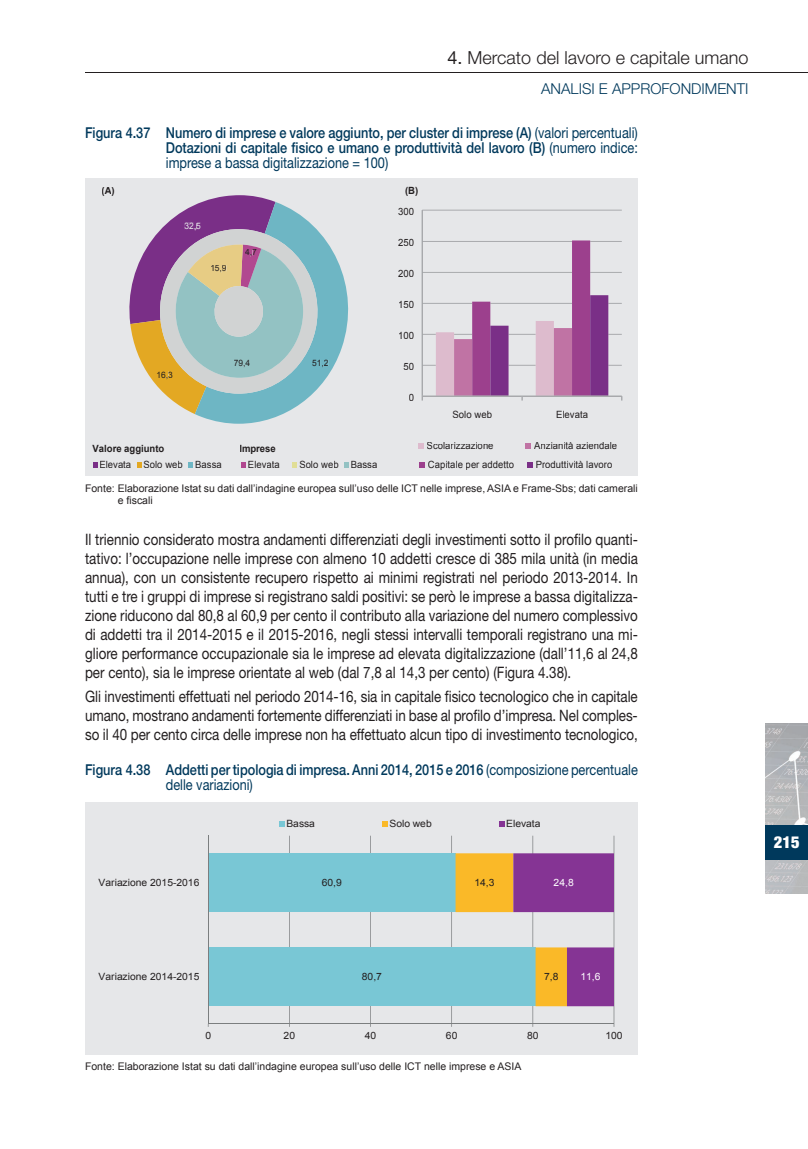
<style>
.page{position:relative;width:808px;height:1149px;background:#fff}
.page>*{position:absolute;margin:0;border:0;box-sizing:border-box;transform-origin:0 0}
.t1{font:300 18px "Helvetica Neue LT Std";color:#231f20}
.t2{font:900 condensed 16.5px "Helvetica Neue LT Std";color:#fff}
.t3{font:15.75px/18.9px "Helvetica Neue LT Std";letter-spacing:-.005em;color:#231f20;text-align:justify;scale:.85 1}
.t4{font:500 15px/15px "Helvetica Neue LT Std";color:#00395c;text-align:justify;scale:.85 1}
.t5{font:300 15px "Helvetica Neue LT Std";color:#00395c}
.t6{font:10.5px/12px "Arial";color:#231f20}
.t7{font:10.05px "Arial";color:#231f20}
.t8{font:10.05px "Arial";color:#231f20;scale:.96 1}
.t9{font:10.05px "Arial";color:#fff}
.t10{font:9.9px "Arial";color:#231f20;scale:.96 1}
.t11{font:700 9.9px "Arial";color:#231f20;scale:.96 1}
.t12{font:8.85px "Arial";letter-spacing:-.005em;color:#231f20;scale:.96 1}
.t13{font:8.85px "Arial";color:#e6e7e9;scale:.96 1}
.s1{font-weight:400}
</style>
<div class="page">
<hr style="left:85px;top:72px;width:723px;height:1px;background:#231f20">
<img style="left:765px;top:723px;width:43px;height:170px">
<div style="left:765px;top:825px;width:43px;height:34px;background:#00395c"></div>
<div style="left:85px;top:178px;width:553px;height:297px;background:#e6e7e9"></div>
<svg style="left:129px;top:195px;width:220px;height:228px"></svg>
<svg style="left:422px;top:210px;width:200px;height:190px"></svg>
<svg style="left:93px;top:462px;width:5px;height:6px"></svg>
<svg style="left:137px;top:462px;width:5px;height:5px"></svg>
<svg style="left:188px;top:462px;width:5px;height:6px"></svg>
<svg style="left:241px;top:462px;width:5px;height:6px"></svg>
<svg style="left:293px;top:462px;width:4px;height:5px"></svg>
<svg style="left:344px;top:462px;width:5px;height:6px"></svg>
<svg style="left:418px;top:443px;width:6px;height:6px"></svg>
<svg style="left:525px;top:443px;width:6px;height:6px"></svg>
<svg style="left:419px;top:462px;width:6px;height:5px"></svg>
<svg style="left:527px;top:462px;width:6px;height:5px"></svg>
<div style="left:85px;top:801px;width:553px;height:252px;background:#e6e7e9"></div>
<hr style="left:614px;top:835px;width:1px;height:188px;background:#7b7e7f">
<hr style="left:532px;top:835px;width:1px;height:188px;background:#7b7e7f">
<hr style="left:451px;top:835px;width:1px;height:188px;background:#7b7e7f">
<hr style="left:370px;top:835px;width:1px;height:188px;background:#7b7e7f">
<hr style="left:289px;top:835px;width:1px;height:188px;background:#7b7e7f">
<div style="left:208px;top:947px;width:327px;height:58px;background:#79c7d5"></div>
<div style="left:208px;top:853px;width:247px;height:58px;background:#79c7d5"></div>
<svg style="left:455px;top:853px;width:159px;height:152px"></svg>
<hr style="left:208px;top:1023px;width:406px;height:1px;background:#7b7e7f">
<hr style="left:208px;top:835px;width:1px;height:188px;background:#7b7e7f">
<svg style="left:279px;top:821px;width:5px;height:5px"></svg>
<svg style="left:382px;top:821px;width:5px;height:5px"></svg>
<svg style="left:499px;top:821px;width:5px;height:5px"></svg>
<p class="t1" style="left:448px;top:46px;width:302px"><span class="s1">4.</span> Mercato del lavoro e capitale umano</p>
<p class="t5" style="left:541px;top:79px;width:209px">ANALISI E APPROFONDIMENTI</p>
<p class="t4" style="left:166px;top:125px;width:557px;text-indent:-81px">Figura 4.37 Numero di imprese e valore aggiunto, per cluster di imprese (A) <span class="s1">(valori percentuali)<br></span>Dotazioni di capitale fisico e umano e produttività del lavoro (B) <span class="s1">(numero indice: imprese a bassa digitalizzazione = 100)</span></p>
<p class="t11" style="left:102px;top:184px;width:15px">(A)</p>
<p class="t11" style="left:405px;top:184px;width:15px">(B)</p>
<p class="t13" style="left:185px;top:220px;width:19px">32,5</p>
<p class="t12" style="left:210px;top:262px;width:19px">15,9</p>
<p class="t12" style="left:245px;top:246px;width:14px">4,7</p>
<p class="t12" style="left:157px;top:369px;width:19px">16,3</p>
<p class="t12" style="left:234px;top:357px;width:19px">79,4</p>
<p class="t12" style="left:312px;top:357px;width:19px">51,2</p>
<p class="t8" style="left:398px;top:205px;width:18px">300</p>
<p class="t8" style="left:398px;top:235px;width:18px">250</p>
<p class="t8" style="left:398px;top:266px;width:18px">200</p>
<p class="t8" style="left:398px;top:297px;width:18px">150</p>
<p class="t8" style="left:398px;top:328px;width:18px">100</p>
<p class="t8" style="left:403px;top:359px;width:13px">50</p>
<p class="t8" style="left:409px;top:390px;width:7px">0</p>
<p class="t8" style="left:452px;top:407px;width:43px">Solo web</p>
<p class="t8" style="left:556px;top:407px;width:35px">Elevata</p>
<p class="t10" style="left:427px;top:439px;width:71px">Scolarizzazione</p>
<p class="t10" style="left:534px;top:439px;width:88px">Anzianità aziendale</p>
<p class="t10" style="left:428px;top:458px;width:91px">Capitale per addetto</p>
<p class="t10" style="left:536px;top:457px;width:81px">Produttività lavoro</p>
<p class="t11" style="left:93px;top:441px;width:76px">Valore aggiunto</p>
<p class="t11" style="left:239px;top:441px;width:39px">Imprese</p>
<p class="t6" style="left:118px;top:482px;width:522px;text-indent:-33px">Fonte: Elaborazione Istat su dati dall’indagine europea sull’uso delle ICT nelle imprese, ASIA e Frame-Sbs; dati camerali e fiscali</p>
<p class="t10" style="left:99px;top:458px;width:129px">Elevata Solo web Bassa</p>
<p class="t10" style="left:248px;top:458px;width:35px">Elevata</p>
<p class="t10" style="left:299px;top:458px;width:83px">Solo web Bassa</p>
<p class="t3" style="left:85px;top:530px;width:652px">Il triennio considerato mostra andamenti differenziati degli investimenti sotto il profilo quanti&shy;tativo: l’occupazione nelle imprese con almeno 10 addetti cresce di 385 mila unità (in media annua), con un consistente recupero rispetto ai minimi registrati nel periodo 2013-2014. In tutti e tre i gruppi di imprese si registrano saldi positivi: se però le imprese a bassa digitalizza&shy;zione riducono dal 80,8 al 60,9 per cento il contributo alla variazione del numero complessivo di addetti tra il 2014-2015 e il 2015-2016, negli stessi intervalli temporali registrano una mi&shy;gliore performance occupazionale sia le imprese ad elevata digitalizzazione (dall’11,6 al 24,8 per cento), sia le imprese orientate al web (dal 7,8 al 14,3 per cento) (Figura 4.38).</p>
<p class="t3" style="left:85px;top:686px;width:652px">Gli investimenti effettuati nel periodo 2014-16, sia in capitale fisico tecnologico che in capitale umano, mostrano andamenti fortemente differenziati in base al profilo d’impresa. Nel comples&shy;so il 40 per cento circa delle imprese non ha effettuato alcun tipo di investimento tecnologico,</p>
<p class="t4" style="left:166px;top:761px;width:557px;text-indent:-81px">Figura 4.38 Addetti per tipologia di impresa. Anni 2014, 2015 e 2016 <span class="s1">(composizione percentuale delle variazioni)</span></p>
<p class="t7" style="left:99px;top:875px;width:102px">Variazione 2015-2016</p>
<p class="t7" style="left:286px;top:816px;width:30px">Bassa</p>
<p class="t7" style="left:389px;top:816px;width:44px">Solo web</p>
<p class="t7" style="left:506px;top:816px;width:36px">Elevata</p>
<p class="t7" style="left:322px;top:875px;width:22px">60,9</p>
<p class="t7" style="left:474px;top:875px;width:22px">14,3</p>
<p class="t9" style="left:554px;top:875px;width:22px">24,8</p>
<p class="t2" style="left:774px;top:831px;width:27px">215</p>
<p class="t7" style="left:99px;top:969px;width:102px">Variazione 2014-2015</p>
<p class="t7" style="left:362px;top:969px;width:22px">80,7</p>
<p class="t7" style="left:544px;top:969px;width:16px">7,8</p>
<p class="t9" style="left:580px;top:969px;width:22px">11,6</p>
<p class="t7" style="left:205px;top:1028px;width:7px">0</p>
<p class="t7" style="left:284px;top:1028px;width:13px">20</p>
<p class="t7" style="left:365px;top:1028px;width:13px">40</p>
<p class="t7" style="left:446px;top:1028px;width:13px">60</p>
<p class="t7" style="left:527px;top:1028px;width:13px">80</p>
<p class="t7" style="left:605px;top:1028px;width:19px">100</p>
<p class="t6" style="left:85px;top:1060px;width:438px">Fonte: Elaborazione Istat su dati dall’indagine europea sull’uso delle ICT nelle imprese e ASIA</p>
</div>
